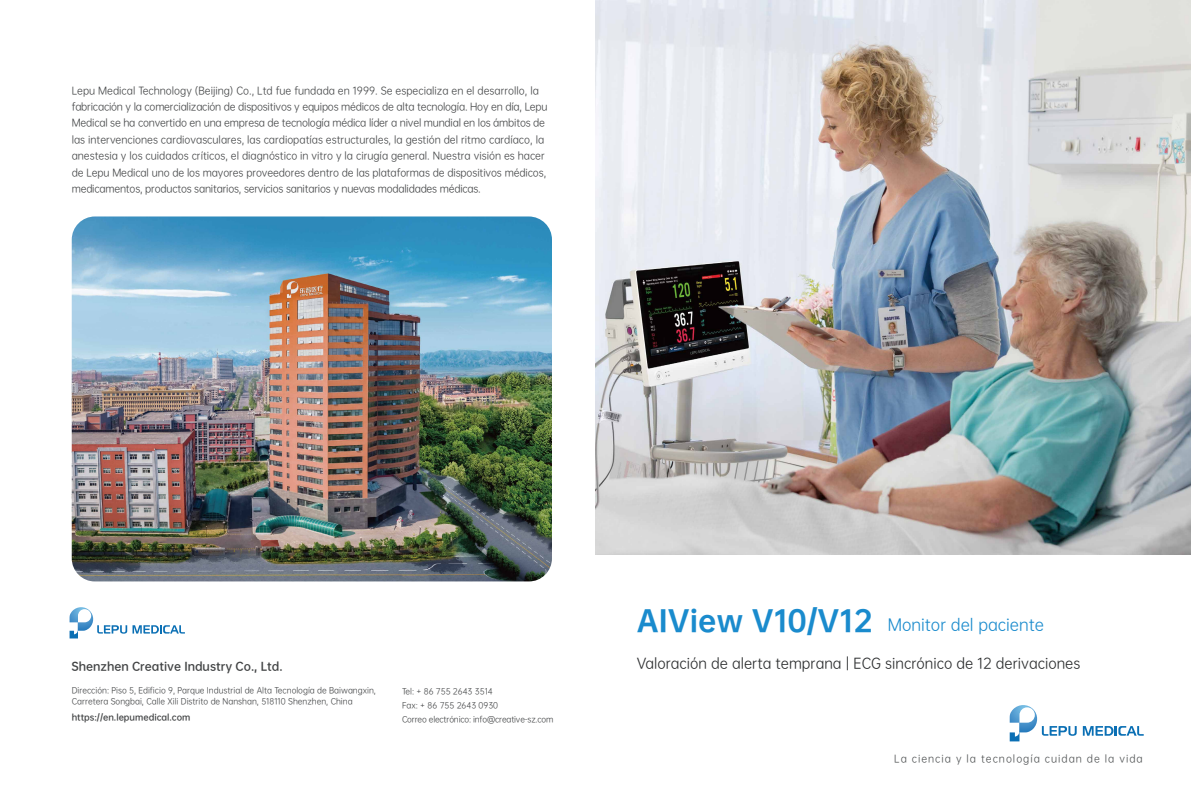
<style>
.page{position:relative;width:1191px;height:808px;background:#fff}
.page>*{position:absolute;margin:0;border:0;box-sizing:border-box;transform-origin:0 0}
.t1{font:27.8px "OPPO Sans H";color:#1a8bcd}
.t2{font:15.8px "OPPO Sans R";color:#1a8bcd}
.t3{font:14px "OPPO Sans R";color:#282a2b}
.t4{font:11px "OPPO Sans B";color:#414344}
.t5{font:10px/16.4px "OPPO Sans R";letter-spacing:-.01em;color:#414344}
.t6{font:10px "OPPO Sans R";letter-spacing:.1em;color:#4d5051}
.t7{font:8.3px "OPPO Sans B";color:#414344}
.t8{font:8px/11px "OPPO Sans R";color:#414344}
.t9{font:8px/14px "OPPO Sans R";letter-spacing:-.02em;color:#414344}
</style>
<div class="page">
<img style="left:595px;top:0;width:596px;height:555px">
<svg style="left:1009px;top:705px;width:67px;height:36px"></svg>
<svg style="left:1082px;top:726px;width:61px;height:10px"></svg>
<svg style="left:70px;top:607px;width:115px;height:31px"></svg>
<img style="left:72px;top:216px;width:480px;height:365px">
<p class="t5" style="left:72px;top:81px;width:477px">Lepu Medical Technology (Beijing) Co., Ltd fue fundada en 1999. Se especializa en el desarrollo, la fabricación y la comercialización de dispositivos y equipos médicos de alta tecnología. Hoy en día, Lepu Medical se ha convertido en una empresa de tecnología médica líder a nivel mundial en los ámbitos de las intervenciones cardiovasculares, las cardiopatías estructurales, la gestión del ritmo cardíaco, la anestesia y los cuidados críticos, el diagnóstico in vitro y la cirugía general. Nuestra visión es hacer de Lepu Medical uno de los mayores proveedores dentro de las plataformas de dispositivos médicos, medicamentos, productos sanitarios, servicios sanitarios y nuevas modalidades médicas.</p>
<p class="t4" style="left:71px;top:656px;width:213px">Shenzhen Creative Industry Co., Ltd.</p>
<p class="t8" style="left:72px;top:684px;width:306px">Dirección: Piso 5, Edificio 9, Parque Industrial de Alta Tecnología de Baiwangxin,<br>Carretera Songbai, Calle Xili Distrito de Nanshan, 518110 Shenzhen, China</p>
<p class="t7" style="left:72px;top:710px;width:120px">https://en.lepumedical.com</p>
<p class="t9" style="left:402px;top:684px;width:153px">Tel: + 86 755 2643 3514<br>Fax: + 86 755 2643 0930<br>Correo electrónico: info@creative-sz.com</p>
<h1 class="t1" style="left:637px;top:596px;width:237px">AIView V10/V12</h1>
<h2 class="t2" style="left:887px;top:612px;width:158px">Monitor del paciente</h2>
<h3 class="t3" style="left:637px;top:652px;width:445px">Valoración de alerta temprana | ECG sincrónico de 12 derivaciones</h3>
<p class="t6" style="left:894px;top:751px;width:250px">La ciencia y la tecnología cuidan de la vida</p>
</div>
